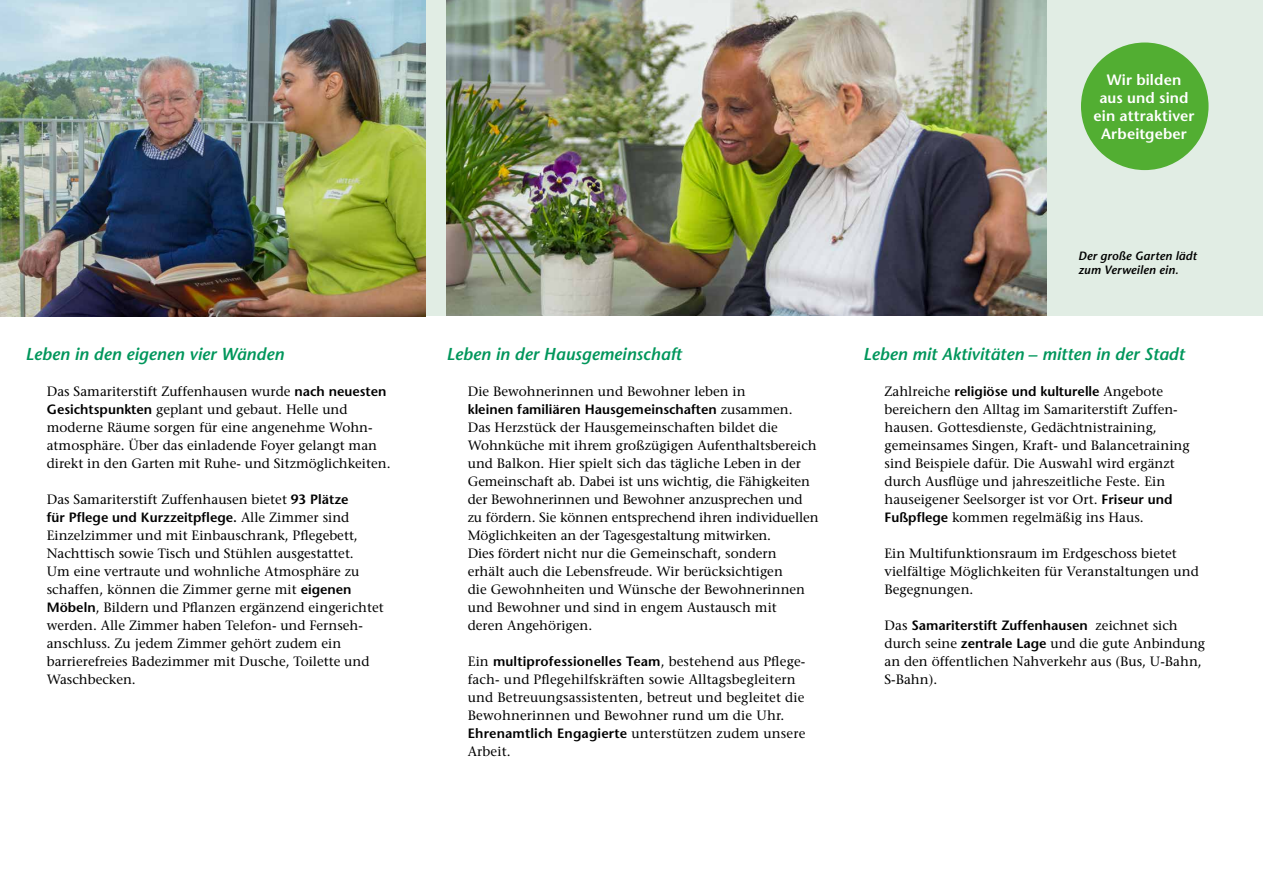
<style>
.page{position:relative;width:1263px;height:893px;background:#fff}
.page>*{position:absolute;margin:0;border:0;box-sizing:border-box;transform-origin:0 0}
.t1{font:italic 600 17.25px "Stone Sans Std";color:#00965b}
.t2{font:600 15px/18px "Stone Sans Std";letter-spacing:.01em;color:#fff;text-align:center}
.t3{font:500 13.5px/18px "Stone Serif Std";color:#000}
.t4{font:600 13.5px "Stone Sans Std";color:#000}
.t5{font:italic 600 12px/13.5px "Stone Sans Std";letter-spacing:.01em;color:#000}
.s1{font-family:"Stone Sans Std";font-weight:600}
.s2{font-family:"Stone Serif Std";font-weight:500}
</style>
<div class="page">
<div style="left:0;top:0;width:1263px;height:316px;background:#e1ede4"></div>
<img style="left:446px;top:0;width:600px;height:316px">
<div style="left:1081px;top:43px;width:127px;height:127px;background:#52ae32;border-radius:50%"></div>
<img style="left:0;top:0;width:425px;height:316px">
<p class="t1" style="left:26px;top:344px;width:260px">Leben in den eigenen vier Wänden</p>
<p class="t3" style="left:47px;top:382px;width:345px">Das Samariterstift Zuffenhausen wurde <span class="s1">nach neuesten Gesichtspunkten</span> geplant und gebaut. Helle und moderne Räume sorgen für eine angenehme Wohn&shy;atmosphäre. Über das einladende Foyer gelangt man direkt in den Garten mit Ruhe- und Sitzmöglichkeiten.</p>
<p class="t3" style="left:47px;top:490px;width:303px">Das Samariterstift Zuffenhausen bietet <span class="s1">93 Plätze</span></p>
<p class="t4" style="left:47px;top:509px;width:304px">für Pflege und Kurzzeitpflege. <span class="s2">Alle Zimmer sind</span></p>
<p class="t3" style="left:47px;top:526px;width:339px">Einzelzimmer und mit Einbauschrank, Pflegebett, Nachttisch sowie Tisch und Stühlen ausgestattet.<br>Um eine vertraute und wohnliche Atmosphäre zu schaffen, können die Zimmer gerne mit <span class="s1">eigenen Möbeln</span>, Bildern und Pflanzen ergänzend eingerichtet werden. Alle Zimmer haben Telefon- und Fernseh&shy;anschluss. Zu jedem Zimmer gehört zudem ein barrierefreies Badezimmer mit Dusche, Toilette und Waschbecken.</p>
<p class="t1" style="left:446px;top:344px;width:237px">Leben in der Hausgemeinschaft</p>
<p class="t3" style="left:468px;top:382px;width:279px">Die Bewohnerinnen und Bewohner leben in</p>
<p class="t4" style="left:468px;top:401px;width:326px">kleinen familiären Hausgemeinschaften <span class="s2">zusammen.</span></p>
<p class="t3" style="left:468px;top:418px;width:352px">Das Herzstück der Hausgemeinschaften bildet die Wohnküche mit ihrem großzügigen Aufenthaltsbereich und Balkon. Hier spielt sich das tägliche Leben in der Gemeinschaft ab. Dabei ist uns wichtig, die Fähigkeiten der Bewohnerinnen und Bewohner anzusprechen und zu fördern. Sie können entsprechend ihren individuellen Möglichkeiten an der Tagesgestaltung mitwirken.<br>Dies fördert nicht nur die Gemeinschaft, sondern<br>erhält auch die Lebensfreude. Wir berücksichtigen<br>die Gewohnheiten und Wünsche der Bewohnerinnen und Bewohner und sind in engem Austausch mit<br>deren Angehörigen.</p>
<p class="t4" style="left:468px;top:653px;width:339px"><span class="s2">Ein</span> multiprofessionelles Team<span class="s2">, bestehend aus Pflege-</span></p>
<p class="t3" style="left:468px;top:670px;width:339px">fach- und Pflegehilfskräften sowie Alltagsbegleitern und Betreuungsassistenten, betreut und begleitet die Bewohnerinnen und Bewohner rund um die Uhr.<br><span class="s1">Ehrenamtlich Engagierte</span> unterstützen zudem unsere Arbeit.</p>
<p class="t2" style="left:1093px;top:71px;width:102px">Wir bilden aus und sind ein attraktiver<br>Arbeitgeber</p>
<p class="t5" style="left:1078px;top:249px;width:120px">Der große Garten lädt zum Verweilen ein.</p>
<p class="t1" style="left:863px;top:344px;width:323px">Leben mit Aktivitäten – mitten in der Stadt</p>
<p class="t4" style="left:884px;top:383px;width:280px"><span class="s2">Zahlreiche</span> religiöse und kulturelle <span class="s2">Angebote</span></p>
<p class="t3" style="left:884px;top:400px;width:307px">bereichern den Alltag im Samariterstift Zuffen&shy;hausen. Gottesdienste, Gedächtnistraining, gemeinsames Singen, Kraft- und Balancetraining sind Beispiele dafür. Die Auswahl wird ergänzt durch Ausflüge und jahreszeitliche Feste. Ein hauseigener Seelsorger ist vor Ort. <span class="s1">Friseur und Fußpflege</span> kommen regelmäßig ins Haus.</p>
<p class="t3" style="left:884px;top:544px;width:316px">Ein Multifunktionsraum im Erdgeschoss bietet vielfältige Möglichkeiten für Veranstaltungen und<br>Begegnungen.</p>
<p class="t4" style="left:884px;top:617px;width:295px"><span class="s2">Das</span> Samariterstift Zuffenhausen <span class="s2">zeichnet sich</span></p>
<p class="t3" style="left:884px;top:634px;width:322px">durch seine <span class="s1">zentrale Lage</span> und die gute Anbindung an den öffentlichen Nahverkehr aus (Bus, U-Bahn,<br>S-Bahn).</p>
</div>
